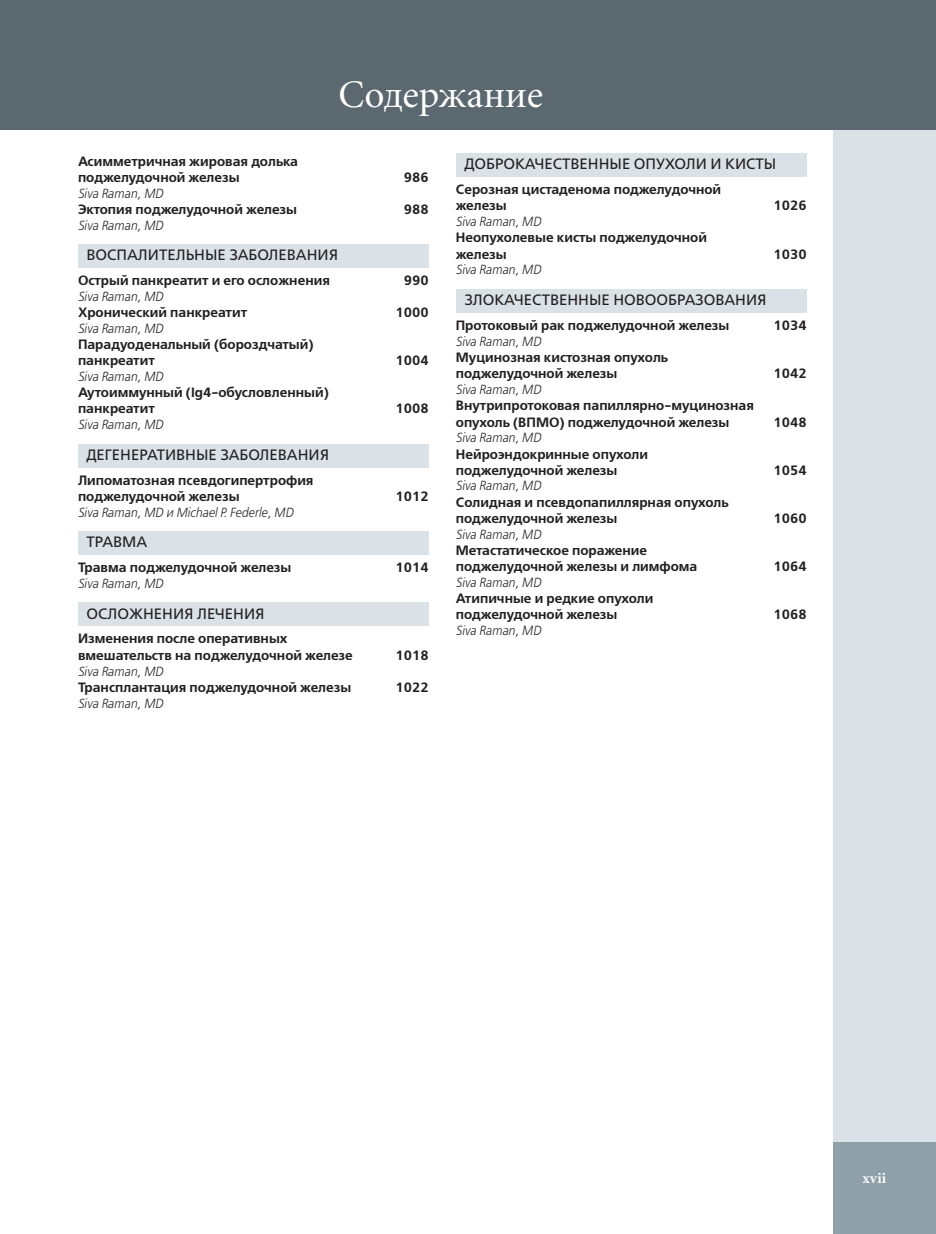
<style>
.page{position:relative;width:936px;height:1234px;background:#fff}
.page>*{position:absolute;margin:0;border:0;box-sizing:border-box;transform-origin:0 0}
.t1{font:39px "Minion Cyr";color:#fff}
.t2{font:15px "Free Set C";color:#231f20}
.t3{font:700 15px "Minion Cyr";color:#fff}
.t4{font:13.5px/16.2px "Free Set Demi C";color:#231f20}
.t5{font:italic 13.2px "Free Set Light C";color:#231f20;scale:.91 1}
</style>
<div class="page">
<div style="left:833px;top:0;width:102px;height:1142px;background:#dae2e7"></div>
<div style="left:833px;top:1142px;width:102px;height:91px;background:#8fa0aa"></div>
<div style="left:0;top:0;width:935px;height:129px;background:#5c686f"></div>
<div style="left:78px;top:244px;width:351px;height:24px;background:#dae2e7"></div>
<div style="left:78px;top:444px;width:351px;height:23px;background:#dae2e7"></div>
<div style="left:78px;top:531px;width:351px;height:24px;background:#dae2e7"></div>
<div style="left:78px;top:602px;width:351px;height:24px;background:#dae2e7"></div>
<div style="left:456px;top:153px;width:350px;height:24px;background:#dae2e7"></div>
<div style="left:456px;top:289px;width:350px;height:23px;background:#dae2e7"></div>
<h1 class="t1" style="left:338px;top:71px;width:206px">Содержание</h1>
<p class="t4" style="left:78px;top:153px;width:221px">Асимметричная жировая долька поджелудочной железы</p>
<p class="t4" style="left:404px;top:169px;width:26px">986</p>
<p class="t5" style="left:78px;top:186px;width:95px">Siva Raman, MD</p>
<p class="t4" style="left:78px;top:201px;width:221px">Эктопия поджелудочной железы</p>
<p class="t4" style="left:404px;top:201px;width:26px">988</p>
<p class="t5" style="left:78px;top:218px;width:95px">Siva Raman, MD</p>
<p class="t2" style="left:86px;top:247px;width:253px">ВОСПАЛИТЕЛЬНЫЕ ЗАБОЛЕВАНИЯ</p>
<p class="t4" style="left:78px;top:272px;width:253px">Острый панкреатит и его осложнения</p>
<p class="t4" style="left:404px;top:272px;width:26px">990</p>
<p class="t5" style="left:78px;top:289px;width:95px">Siva Raman, MD</p>
<p class="t4" style="left:78px;top:304px;width:171px">Хронический панкреатит</p>
<p class="t4" style="left:395px;top:304px;width:35px">1000</p>
<p class="t5" style="left:78px;top:321px;width:95px">Siva Raman, MD</p>
<p class="t4" style="left:78px;top:336px;width:237px">Парадуоденальный (бороздчатый) панкреатит</p>
<p class="t4" style="left:395px;top:353px;width:35px">1004</p>
<p class="t5" style="left:78px;top:369px;width:95px">Siva Raman, MD</p>
<p class="t4" style="left:78px;top:385px;width:252px">Аутоиммунный (Ig4‑обусловленный) панкреатит</p>
<p class="t5" style="left:78px;top:417px;width:95px">Siva Raman, MD</p>
<p class="t2" style="left:86px;top:446px;width:244px">ДЕГЕНЕРАТИВНЫЕ ЗАБОЛЕВАНИЯ</p>
<p class="t4" style="left:78px;top:472px;width:237px">Липоматозная псевдогипертрофия поджелудочной железы</p>
<p class="t4" style="left:395px;top:401px;width:35px">1008</p>
<p class="t4" style="left:395px;top:488px;width:35px">1012</p>
<p class="t5" style="left:78px;top:505px;width:238px">Siva Raman, MD и Michael P. Federle, MD</p>
<p class="t2" style="left:86px;top:534px;width:62px">ТРАВМА</p>
<p class="t4" style="left:78px;top:559px;width:215px">Травма поджелудочной железы</p>
<p class="t4" style="left:395px;top:559px;width:35px">1014</p>
<p class="t5" style="left:78px;top:576px;width:95px">Siva Raman, MD</p>
<p class="t2" style="left:86px;top:605px;width:180px">ОСЛОЖНЕНИЯ ЛЕЧЕНИЯ</p>
<p class="t4" style="left:78px;top:630px;width:276px">Изменения после оперативных вмешательств на поджелудочной железе</p>
<p class="t4" style="left:395px;top:647px;width:35px">1018</p>
<p class="t5" style="left:78px;top:664px;width:95px">Siva Raman, MD</p>
<p class="t4" style="left:78px;top:679px;width:275px">Трансплантация поджелудочной железы</p>
<p class="t4" style="left:395px;top:679px;width:35px">1022</p>
<p class="t5" style="left:78px;top:696px;width:95px">Siva Raman, MD</p>
<p class="t2" style="left:464px;top:156px;width:313px">ДОБРОКАЧЕСТВЕННЫЕ ОПУХОЛИ И КИСТЫ</p>
<p class="t4" style="left:456px;top:182px;width:267px">Серозная цистаденома поджелудочной железы</p>
<p class="t4" style="left:773px;top:198px;width:35px">1026</p>
<p class="t5" style="left:456px;top:214px;width:95px">Siva Raman, MD</p>
<p class="t4" style="left:456px;top:230px;width:253px">Неопухолевые кисты поджелудочной железы</p>
<p class="t4" style="left:773px;top:246px;width:35px">1030</p>
<p class="t5" style="left:456px;top:263px;width:95px">Siva Raman, MD</p>
<p class="t2" style="left:464px;top:292px;width:304px">ЗЛОКАЧЕСТВЕННЫЕ НОВООБРАЗОВАНИЯ</p>
<p class="t4" style="left:456px;top:317px;width:275px">Протоковый рак поджелудочной железы</p>
<p class="t4" style="left:773px;top:317px;width:35px">1034</p>
<p class="t5" style="left:456px;top:334px;width:95px">Siva Raman, MD</p>
<p class="t4" style="left:456px;top:349px;width:214px">Муцинозная кистозная опухоль поджелудочной железы</p>
<p class="t4" style="left:773px;top:365px;width:35px">1042</p>
<p class="t5" style="left:456px;top:382px;width:95px">Siva Raman, MD</p>
<p class="t4" style="left:456px;top:397px;width:299px">Внутрипротоковая папиллярно‑муцинозная опухоль (ВПМО) поджелудочной железы</p>
<p class="t5" style="left:456px;top:430px;width:95px">Siva Raman, MD</p>
<p class="t4" style="left:456px;top:446px;width:194px">Нейроэндокринные опухоли поджелудочной железы</p>
<p class="t5" style="left:456px;top:479px;width:95px">Siva Raman, MD</p>
<p class="t4" style="left:456px;top:494px;width:274px">Солидная и псевдопапиллярная опухоль поджелудочной железы</p>
<p class="t5" style="left:456px;top:527px;width:95px">Siva Raman, MD</p>
<p class="t4" style="left:456px;top:542px;width:243px">Метастатическое поражение поджелудочной железы и лимфома</p>
<p class="t5" style="left:456px;top:575px;width:95px">Siva Raman, MD</p>
<p class="t4" style="left:456px;top:590px;width:199px">Атипичные и редкие опухоли поджелудочной железы</p>
<p class="t5" style="left:456px;top:623px;width:95px">Siva Raman, MD</p>
<p class="t4" style="left:773px;top:414px;width:35px">1048</p>
<p class="t4" style="left:773px;top:462px;width:35px">1054</p>
<p class="t4" style="left:773px;top:510px;width:35px">1060</p>
<p class="t4" style="left:773px;top:558px;width:35px">1064</p>
<p class="t4" style="left:773px;top:607px;width:35px">1068</p>
<p class="t3" style="left:862px;top:1169px;width:25px">xvii</p>
</div>
